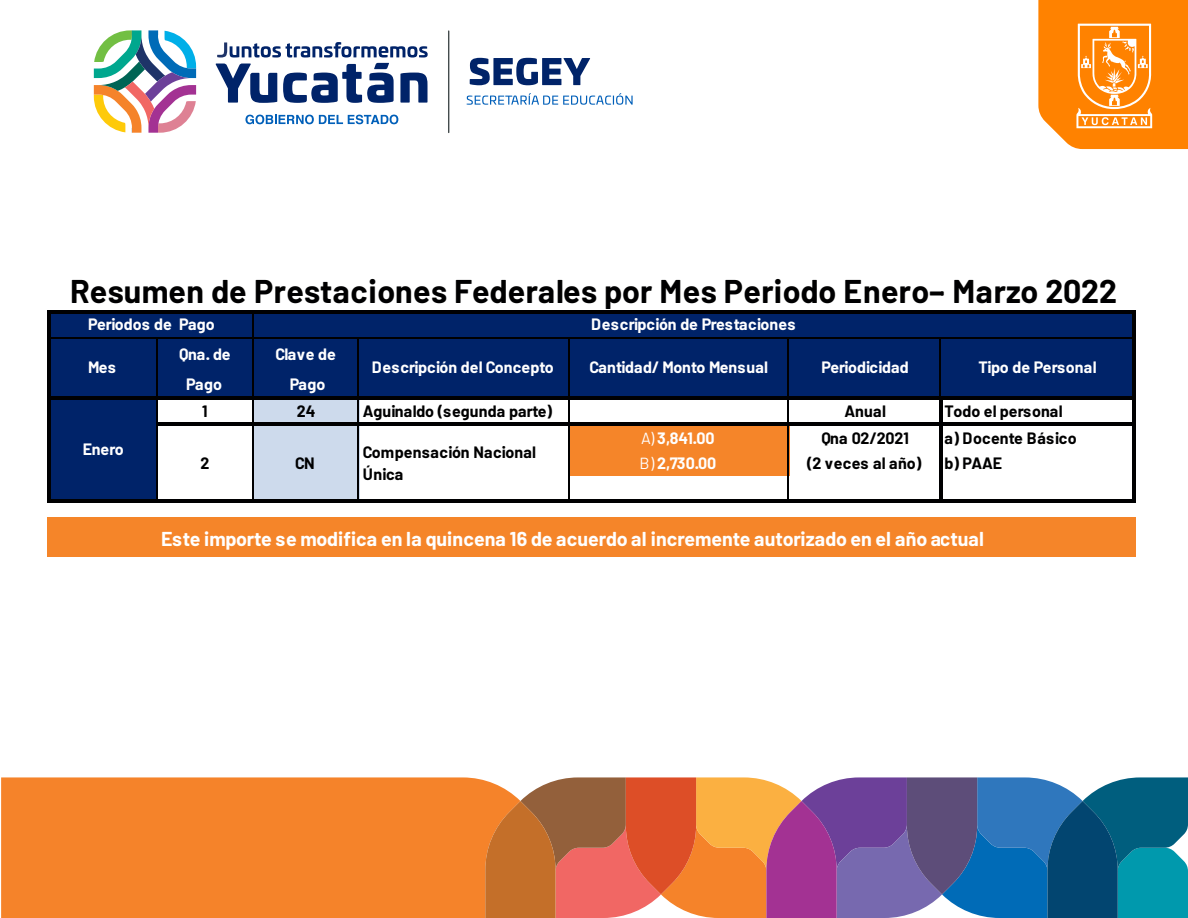
<style>
.page{position:relative;width:1188px;height:918px;background:#fff}
.page>*{position:absolute;margin:0;border:0;box-sizing:border-box;transform-origin:0 0}
.t1{font:700 32.1px "Barlow";letter-spacing:.01em;color:#000001}
.t2{font:700 19.65px "Barlow";color:#fff}
.t3{font:700 16.05px "Barlow";color:#fff}
.t4{font:700 16.05px/21.5px "Barlow";letter-spacing:.01em;color:#000001}
.t5{font:700 16.05px "Barlow";letter-spacing:-.01em;color:#000001}
.s1{font-weight:400}
</style>
<div class="page">
<div style="left:47px;top:518px;width:1088px;height:39px;background:#f58529"></div>
<div style="left:1px;top:777px;width:484px;height:141px;background:#f5832a"></div>
<svg style="left:485px;top:777px;width:703px;height:141px;background:#846c77"></svg>
<svg style="left:1038px;top:0;width:150px;height:149px;background:#ff9324"></svg>
<svg style="left:94px;top:30px;width:102px;height:103px"></svg>
<svg style="left:215px;top:42px;width:213px;height:61px"></svg>
<hr style="left:448px;top:30px;width:1px;height:103px;background:#444c4d">
<svg style="left:467px;top:93px;width:166px;height:12px"></svg>
<svg style="left:470px;top:58px;width:120px;height:27px"></svg>
<svg style="left:245px;top:115px;width:153px;height:9px"></svg>
<div style="left:51px;top:312px;width:892px;height:87px;background:#002369"></div>
<div style="left:51px;top:398px;width:107px;height:78px;background:#002369"></div>
<div style="left:252px;top:398px;width:107px;height:78px;background:#cddaec"></div>
<div style="left:568px;top:424px;width:221px;height:52px;background:#f58529"></div>
<div style="left:51px;top:474px;width:107px;height:29px;background:#002369"></div>
<div style="left:252px;top:474px;width:107px;height:29px;background:#cddaec"></div>
<hr style="left:156px;top:339px;width:2px;height:57px;background:#000001">
<hr style="left:252px;top:314px;width:2px;height:82px;background:#000001">
<hr style="left:358px;top:339px;width:1px;height:57px;background:#000001">
<hr style="left:568px;top:339px;width:2px;height:57px;background:#000001">
<hr style="left:787px;top:339px;width:2px;height:57px;background:#000001">
<hr style="left:156px;top:399px;width:2px;height:24px;background:#000001">
<hr style="left:252px;top:399px;width:2px;height:24px;background:#000001">
<svg style="left:358px;top:399px;width:1px;height:24px"></svg>
<hr style="left:568px;top:399px;width:2px;height:24px;background:#000001">
<hr style="left:787px;top:399px;width:2px;height:24px;background:#000001">
<hr style="left:941px;top:399px;width:2px;height:24px;background:#000001">
<hr style="left:941px;top:426px;width:2px;height:23px;background:#000001">
<hr style="left:939px;top:449px;width:4px;height:27px;background:#000001">
<hr style="left:47px;top:310px;width:4px;height:193px;background:#000001">
<hr style="left:252px;top:426px;width:2px;height:73px;background:#000001">
<hr style="left:156px;top:426px;width:2px;height:73px;background:#000001">
<hr style="left:358px;top:426px;width:1px;height:73px;background:#000001">
<hr style="left:568px;top:426px;width:2px;height:73px;background:#000001">
<hr style="left:787px;top:426px;width:2px;height:73px;background:#000001">
<hr style="left:941px;top:476px;width:2px;height:23px;background:#000001">
<hr style="left:51px;top:310px;width:892px;height:4px;background:#000001">
<hr style="left:51px;top:337px;width:892px;height:2px;background:#000001">
<hr style="left:51px;top:396px;width:892px;height:3px;background:#000001">
<hr style="left:156px;top:423px;width:787px;height:3px;background:#000001">
<hr style="left:51px;top:499px;width:892px;height:4px;background:#000001">
<div style="left:941px;top:312px;width:195px;height:87px;background:#002369"></div>
<hr style="left:939px;top:337px;width:2px;height:59px;background:#000001">
<hr style="left:939px;top:399px;width:2px;height:24px;background:#000001">
<hr style="left:1132px;top:314px;width:4px;height:189px;background:#000001">
<hr style="left:939px;top:426px;width:2px;height:73px;background:#000001">
<hr style="left:939px;top:310px;width:197px;height:4px;background:#000001">
<hr style="left:941px;top:337px;width:191px;height:2px;background:#000001">
<hr style="left:939px;top:396px;width:197px;height:3px;background:#000001">
<hr style="left:939px;top:423px;width:197px;height:3px;background:#000001">
<hr style="left:939px;top:499px;width:197px;height:4px;background:#000001">
<h1 class="t1" style="left:70px;top:272px;width:1048px">Resumen de Prestaciones Federales por Mes Periodo Enero– Marzo 2022</h1>
<p class="t3" style="left:590px;top:314px;width:206px">Descripción de Prestaciones</p>
<p class="t3" style="left:979px;top:357px;width:120px">Tipo de Personal</p>
<p class="t3" style="left:88px;top:314px;width:128px">Periodos de Pago</p>
<p class="t3" style="left:88px;top:357px;width:29px">Mes</p>
<p class="t3" style="left:372px;top:357px;width:183px">Descripción del Concepto</p>
<p class="t3" style="left:589px;top:357px;width:180px">Cantidad/ Monto Mensual</p>
<p class="t3" style="left:821px;top:357px;width:89px">Periodicidad</p>
<p class="t3" style="left:179px;top:344px;width:53px">Qna. de</p>
<p class="t3" style="left:275px;top:344px;width:62px">Clave de</p>
<p class="t3" style="left:186px;top:375px;width:37px">Pago</p>
<p class="t3" style="left:290px;top:375px;width:37px">Pago</p>
<p class="t4" style="left:202px;top:401px;width:7px">1</p>
<p class="t4" style="left:297px;top:401px;width:20px">24</p>
<p class="t4" style="left:363px;top:401px;width:191px">Aguinaldo (segunda parte)</p>
<p class="t4" style="left:845px;top:401px;width:43px">Anual</p>
<p class="t3" style="left:641px;top:428px;width:75px"><span class="s1">A)</span> 3,841.00</p>
<p class="t5" style="left:821px;top:428px;width:89px">Qna 02/2021</p>
<p class="t3" style="left:639px;top:453px;width:78px"><span class="s1">B)</span> 2,730.00</p>
<p class="t4" style="left:807px;top:452px;width:116px">(2 veces al año)</p>
<p class="t4" style="left:945px;top:398px;width:133px;line-height:26.7px">Todo el personal a) Docente Básico</p>
<p class="t4" style="left:945px;top:452px;width:59px">b) PAAE</p>
<p class="t3" style="left:83px;top:439px;width:43px">Enero</p>
<p class="t4" style="left:201px;top:452px;width:10px">2</p>
<p class="t4" style="left:295px;top:452px;width:21px">CN</p>
<p class="t4" style="left:363px;top:442px;width:175px">Compensación Nacional<br>Única</p>
<p class="t2" style="left:160px;top:526px;width:826px">Este importe se modifica en la quincena 16 de acuerdo al incremente autorizado en el año actual</p>
</div>
